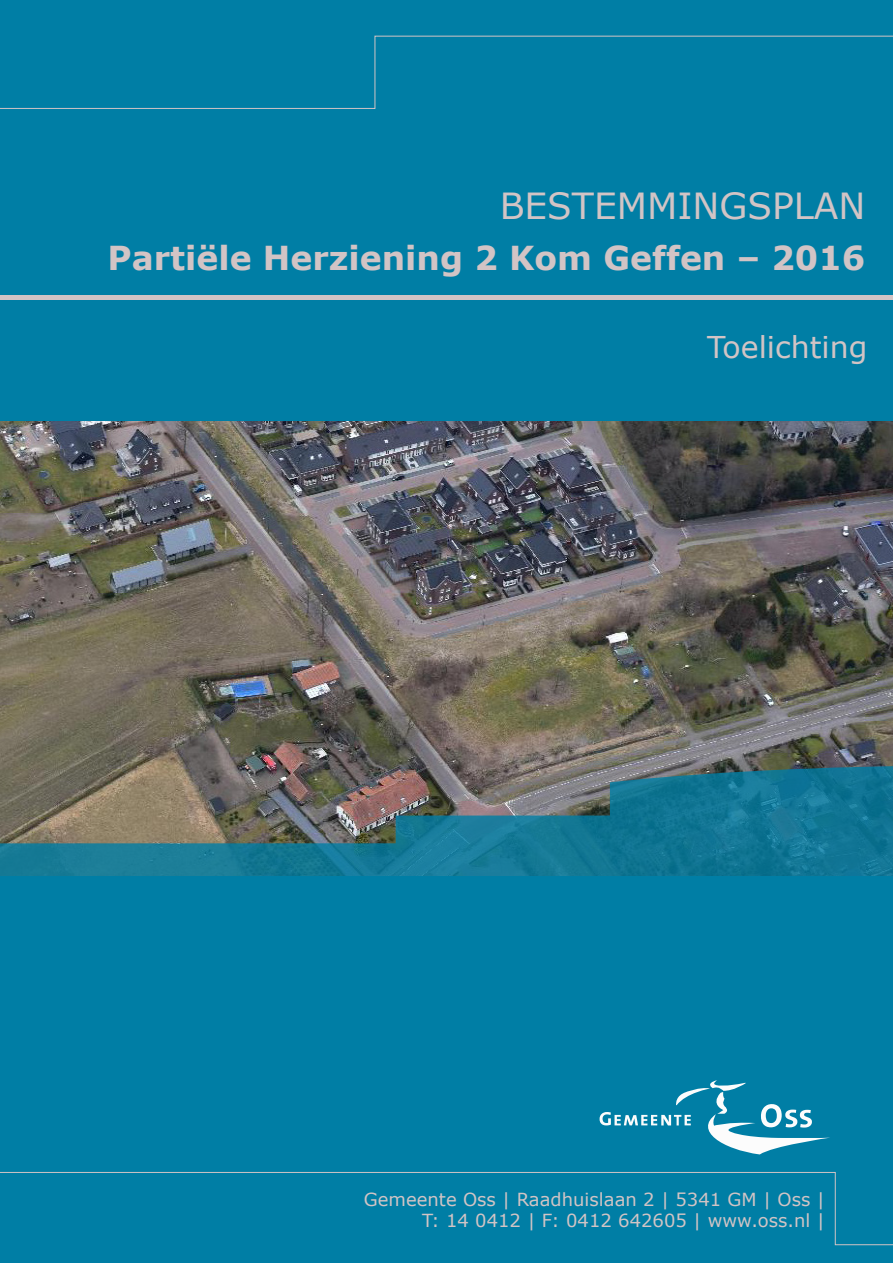
<style>
.page{position:relative;width:893px;height:1263px;background:#fff}
.page>*{position:absolute;margin:0;border:0;box-sizing:border-box;transform-origin:0 0}
.t1{font:36px "Verdana";color:#d2c4c5}
.t2{font:700 33px "Verdana";color:#d2c4c5}
.t3{font:30px "Verdana";color:#d2c4c5}
.t4{font:18px/21.6px "Verdana";color:#d2c4c5;text-align:right}
</style>
<div class="page">
<img style="left:0;top:421px;width:893px;height:344px">
<div style="left:0;top:0;width:893px;height:421px;background:#007ea5"></div>
<div style="left:0;top:876px;width:893px;height:387px;background:#007ea5"></div>
<svg style="left:0;top:35px;width:893px;height:74px"></svg>
<svg style="left:0;top:1172px;width:893px;height:74px"></svg>
<img style="left:0;top:765px;width:893px;height:111px">
<svg style="left:600px;top:1080px;width:230px;height:74px"></svg>
<hr style="left:0;top:296px;width:893px;height:4px;background:#d2c4c5">
<p class="t1" style="left:500px;top:181px;width:367px">BESTEMMINGSPLAN</p>
<p class="t2" style="left:108px;top:234px;width:759px">Partiële Herziening 2 Kom Geffen – 2016</p>
<p class="t3" style="left:707px;top:326px;width:162px">Toelichting</p>
<p class="t4" style="left:364px;top:1188px;width:463px">Gemeente Oss | Raadhuislaan 2 | 5341 GM | Oss |<br>T: 14 0412 | F: 0412 642605 | www.oss.nl |</p>
</div>
